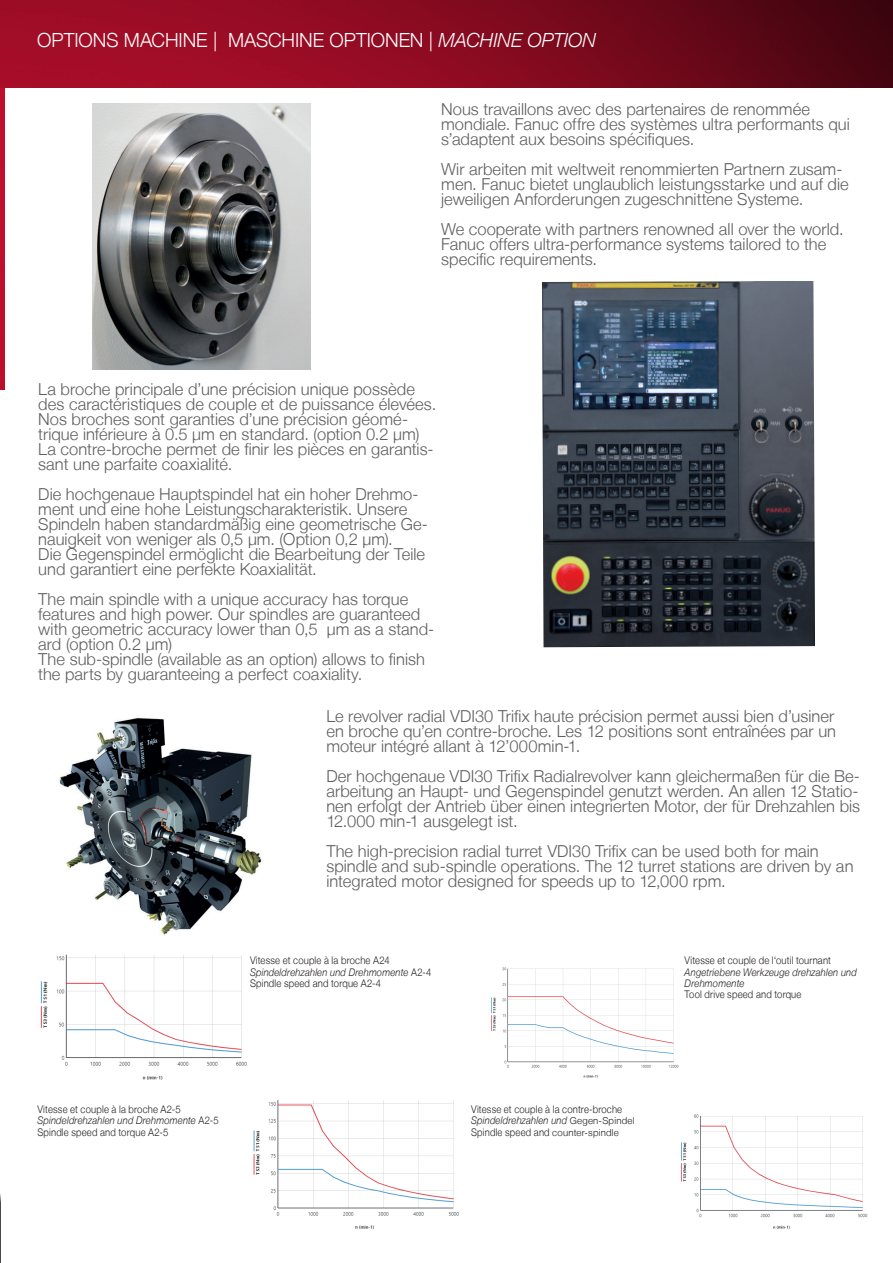
<style>
.page{position:relative;width:893px;height:1263px;background:#fff}
.page>*{position:absolute;margin:0;border:0;box-sizing:border-box;transform-origin:0 0}
.t1{font:300 19.5px "Helvetica Neue LT";letter-spacing:-.005em;color:#fff}
.t2{font:300 16.5px/15px "Helvetica Neue LT";letter-spacing:.005em;color:#5f5f62}
.t3{font:300 10.5px/11.2px "Helvetica Neue LT";letter-spacing:.02em;color:#231f20;scale:.9 1}
.t4{font:italic 300 10.5px/11.2px "Helvetica Neue LT";letter-spacing:.02em;color:#231f20;scale:.9 1}
.s1{font-style:italic}
.s2{font-size:9.6px}
</style>
<div class="page">
<img style="left:0;top:87px;width:4px;height:302px">
<hr style="left:0;top:1191px;width:1px;height:72px;background:#231f20">
<img style="left:0;top:0;width:893px;height:87px">
<img style="left:92px;top:104px;width:219px;height:265px">
<img style="left:542px;top:281px;width:273px;height:366px">
<img style="left:59px;top:717px;width:203px;height:218px">
<img style="left:253px;top:1100px;width:206px;height:129px">
<img style="left:40px;top:954px;width:207px;height:126px">
<img style="left:491px;top:967px;width:188px;height:111px">
<img style="left:681px;top:1114px;width:187px;height:115px">
<p class="t1" style="left:37px;top:28px;width:560px">OPTIONS MACHINE | MASCHINE OPTIONEN <span class="s1">| MACHINE OPTION</span></p>
<p class="t2" style="left:441px;top:102px;width:410px">Nous travaillons avec des partenaires de renommée mondiale. Fanuc offre des systèmes ultra performants qui s’adaptent aux besoins spécifiques.</p>
<p class="t2" style="left:441px;top:162px;width:409px">Wir arbeiten mit weltweit renommierten Partnern zusam&shy;men. Fanuc bietet unglaublich leistungsstarke und auf die jeweiligen Anforderungen zugeschnittene Systeme.</p>
<p class="t2" style="left:441px;top:222px;width:404px">We cooperate with partners renowned all over the world.<br>Fanuc offers ultra-performance systems tailored to the specific requirements.</p>
<p class="t2" style="left:38px;top:381px;width:400px">La broche principale d’une précision unique possède des caractéristiques de couple et de puissance élevées.<br>Nos broches sont garanties d’une précision géomé&shy;trique inférieure à 0.5 µm en standard. (option 0.2 µm)<br>La contre-broche permet de finir les pièces en garantis&shy;sant une parfaite coaxialité.</p>
<p class="t2" style="left:38px;top:486px;width:391px">Die hochgenaue Hauptspindel hat ein hoher Drehmo&shy;ment und eine hohe Leistungscharakteristik. Unsere Spindeln haben standardmäßig eine geometrische Ge&shy;nauigkeit von weniger als 0,5 µm. (Option 0,2 µm).<br>Die Gegenspindel ermöglicht die Bearbeitung der Teile und garantiert eine perfekte Koaxialität.</p>
<p class="t2" style="left:38px;top:591px;width:398px">The main spindle with a unique accuracy has torque features and high power. Our spindles are guaranteed with geometric accuracy lower than 0,5 µm as a stand&shy;ard (option 0.2 µm)<br>The sub-spindle (available as an option) allows to finish the parts by guaranteeing a perfect coaxiality.</p>
<p class="t2" style="left:326px;top:709px;width:511px;text-align:justify">Le revolver radial VDI30 Trifix haute précision permet aussi bien d’usiner en broche qu’en contre-broche. Les 12 positions sont entraînées par un moteur intégré allant à 12’000min-1.</p>
<p class="t2" style="left:326px;top:769px;width:535px;text-align:justify">Der hochgenaue VDI30 Trifix Radialrevolver kann gleichermaßen für die Be&shy;arbeitung an Haupt- und Gegenspindel genutzt werden. An allen 12 Statio&shy;nen erfolgt der Antrieb über einen integrierten Motor, der für Drehzahlen bis 12.000 min-1 ausgelegt ist.</p>
<p class="t2" style="left:326px;top:844px;width:529px">The high-precision radial turret VDI30 Trifix can be used both for main spindle and sub-spindle operations. The 12 turret stations are driven by an integrated motor designed for speeds up to 12,000 rpm.</p>
<p class="t3" style="left:250px;top:955px;width:203px">Vitesse et couple à la broche A24<br><span class="s1">Spindeldrehzahlen und Drehmomente</span> A2-4<br>Spindle speed and torque A2-4</p>
<p class="t3" style="left:685px;top:955px;width:164px">Vitesse et couple de l‘outil tournant</p>
<p class="t4" style="left:685px;top:966px;width:193px">Angetriebene Werkzeuge drehzahlen und<br>Drehmomente</p>
<p class="t3" style="left:685px;top:988px;width:131px">Tool drive speed and torque</p>
<p class="t3" style="left:37px;top:1103px;width:203px">Vitesse et couple à la broche A2-5<br><span class="s1">Spindeldrehzahlen und Drehmomente</span> A2-5<br>Spindle speed and torque A2-5</p>
<p class="t3" style="left:471px;top:1103px;width:183px">Vitesse et couple à la contre-broche<br><span class="s1">Spindeldrehzahlen und</span> <span class="s2">Gegen-Spindel<br></span>Spindle speed and <span class="s2">counter-spindle</span></p>
</div>
